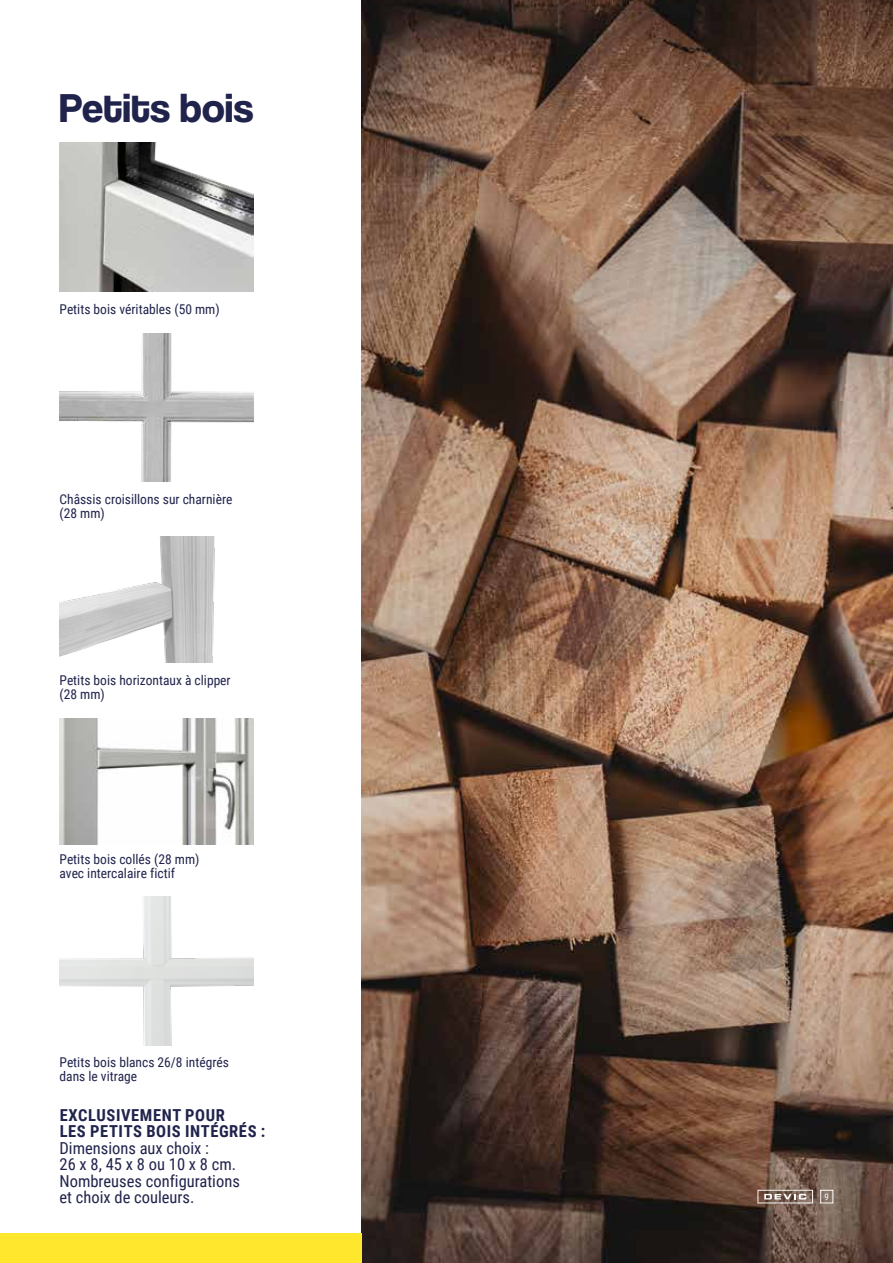
<style>
.page{position:relative;width:893px;height:1263px;background:#fff}
.page>*{position:absolute;margin:0;border:0;box-sizing:border-box;transform-origin:0 0}
.t1{font:700 42px "Coolvetica Rg";color:#20234b}
.t2{font:16.5px/16.5px "Roboto Condensed";color:#20234b}
.t3{font:700 16.5px/16.5px "Roboto Condensed";letter-spacing:.035em;color:#20234b}
.t4{font:13.5px/13.5px "Roboto Condensed";color:#20234b}
.t5{font:9px "Roboto Condensed";color:#fff}
</style>
<div class="page">
<img style="left:361px;top:0;width:532px;height:1263px">
<div style="left:0;top:1233px;width:361px;height:30px;background:#ffe72e"></div>
<img style="left:60px;top:143px;width:193px;height:148px">
<img style="left:60px;top:537px;width:155px;height:125px">
<img style="left:60px;top:333px;width:193px;height:148px">
<img style="left:60px;top:897px;width:193px;height:148px">
<img style="left:60px;top:718px;width:193px;height:126px">
<svg style="left:757px;top:1190px;width:56px;height:13px"></svg>
<div style="left:820px;top:1190px;width:13px;height:13px;border:1px solid #fff"></div>
<h1 class="t1" style="left:60px;top:83px;width:195px">Petits bois</h1>
<p class="t4" style="left:60px;top:302px;width:162px">Petits bois véritables (50 mm)</p>
<p class="t4" style="left:60px;top:492px;width:174px">Châssis croisillons sur charnière (28 mm)</p>
<p class="t4" style="left:60px;top:673px;width:173px">Petits bois horizontaux à clipper (28 mm)</p>
<p class="t4" style="left:60px;top:852px;width:141px">Petits bois collés (28 mm) avec intercalaire fictif</p>
<p class="t4" style="left:60px;top:1055px;width:171px">Petits bois blancs 26/8 intégrés dans le vitrage</p>
<p class="t3" style="left:60px;top:1106px;width:207px">EXCLUSIVEMENT POUR<br>LES PETITS BOIS INTÉGRÉS :</p>
<p class="t2" style="left:60px;top:1139px;width:182px">Dimensions aux choix :<br>26 x 8, 45 x 8 ou 10 x 8 cm.<br>Nombreuses configurations et choix de couleurs.</p>
<p class="t5" style="left:825px;top:1190px;width:6px">9</p>
</div>
